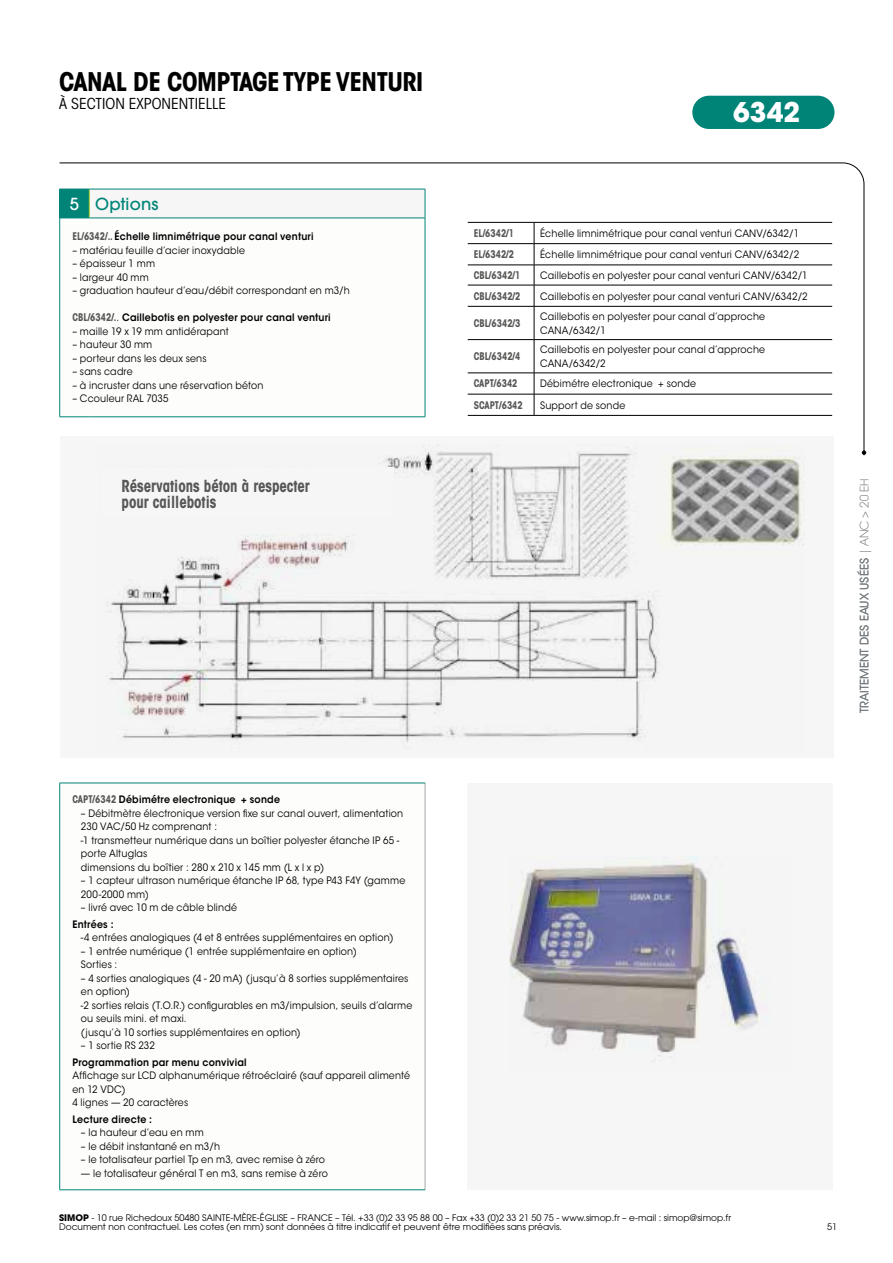
<style>
.page{position:relative;width:893px;height:1263px;background:#fff}
.page>*{position:absolute;margin:0;border:0;box-sizing:border-box;transform-origin:0 0}
.t1{font:700 27px "ITC Avant Garde Std";color:#fff}
.t2{font:700 condensed 25.5px "ITC Avant Garde Std";letter-spacing:-.02em;color:#000}
.t3{font:700 condensed 16.5px/16.5px "ITC Avant Garde Std";color:#575756;scale:.9 1}
.t4{font:500 16.5px "ITC Avant Garde Pro";letter-spacing:.01em;color:#008478}
.t5{font:condensed 15px "ITC Avant Garde Std";color:#000;scale:1.07 1}
.t6{font:11.4px "ITC Avant Garde Std";color:#73797c}
.t7{font:700 condensed 10.5px "ITC Avant Garde Std";color:#575756;scale:.9 1}
.t8{font:10.2px/13.5px "ITC Avant Garde Std";letter-spacing:.02em;color:#000;scale:.93 1}
.t9{font:600 10.2px "ITC Avant Garde Std";letter-spacing:.02em;color:#000;scale:.93 1}
.t10{font:9px/9px "ITC Avant Garde Pro";color:#000}
.s1{color:#fff}
.s2{font-weight:700;font-stretch:condensed;font-size:10.5px;color:#575756}
.s3{font-weight:400}
.s4{font-weight:200}
.s5{font-weight:700}
</style>
<div class="page">
<svg style="left:59px;top:162px;width:806px;height:294px"></svg>
<svg style="left:862px;top:450px;width:4px;height:5px"></svg>
<div style="left:60px;top:437px;width:773px;height:321px;background:#f6f6f6"></div>
<div style="left:468px;top:783px;width:365px;height:406px;background:#f6f6f6"></div>
<div style="left:692px;top:96px;width:142px;height:33px;background:#008478;border-radius:17px"></div>
<hr style="left:468px;top:222px;width:66px;height:1px;background:#000">
<hr style="left:534px;top:222px;width:298px;height:1px;background:#000">
<hr style="left:468px;top:243px;width:66px;height:1px;background:#000">
<hr style="left:534px;top:243px;width:298px;height:1px;background:#000">
<hr style="left:468px;top:265px;width:66px;height:1px;background:#000">
<hr style="left:534px;top:265px;width:298px;height:1px;background:#000">
<hr style="left:468px;top:285px;width:66px;height:1px;background:#000">
<hr style="left:534px;top:285px;width:298px;height:1px;background:#000">
<svg style="left:534px;top:223px;width:1px;height:83px"></svg>
<hr style="left:468px;top:306px;width:66px;height:1px;background:#000">
<hr style="left:534px;top:306px;width:298px;height:1px;background:#000">
<hr style="left:534px;top:306px;width:1px;height:33px;background:#000">
<hr style="left:468px;top:339px;width:66px;height:1px;background:#000">
<hr style="left:534px;top:339px;width:298px;height:1px;background:#000">
<hr style="left:534px;top:340px;width:1px;height:33px;background:#000">
<hr style="left:468px;top:373px;width:66px;height:1px;background:#000">
<hr style="left:534px;top:373px;width:298px;height:1px;background:#000">
<hr style="left:468px;top:394px;width:66px;height:1px;background:#000">
<hr style="left:534px;top:394px;width:298px;height:1px;background:#000">
<svg style="left:534px;top:373px;width:1px;height:42px"></svg>
<hr style="left:468px;top:415px;width:66px;height:1px;background:#000">
<hr style="left:534px;top:415px;width:298px;height:1px;background:#000">
<img style="left:106px;top:447px;width:698px;height:296px">
<div style="left:89px;top:189px;width:336px;height:29px;background:#f6f6f6"></div>
<div style="left:60px;top:218px;width:365px;height:199px;background:#fdfefc"></div>
<hr style="left:89px;top:189px;width:336px;height:1px;background:#008478">
<svg style="left:425px;top:189px;width:1px;height:29px"></svg>
<svg style="left:59px;top:189px;width:31px;height:30px"></svg>
<hr style="left:89px;top:218px;width:336px;height:1px;background:#008478">
<hr style="left:59px;top:218px;width:1px;height:199px;background:#008478">
<hr style="left:425px;top:218px;width:1px;height:199px;background:#008478">
<svg style="left:60px;top:417px;width:29px;height:1px"></svg>
<hr style="left:89px;top:417px;width:336px;height:1px;background:#008478">
<div style="left:101px;top:468px;width:293px;height:48px;background:#f6f6f6"></div>
<img style="left:510px;top:857px;width:249px;height:205px">
<hr style="left:425px;top:783px;width:1px;height:406px;background:#a8a8a7">
<hr style="left:60px;top:783px;width:365px;height:1px;background:#008478">
<hr style="left:59px;top:783px;width:1px;height:406px;background:#008478">
<hr style="left:60px;top:1189px;width:365px;height:1px;background:#008478">
<h2 class="t2" style="left:59px;top:66px;width:365px">CANAL DE COMPTAGE TYPE VENTURI</h2>
<h3 class="t5" style="left:59px;top:95px;width:158px">À SECTION EXPONENTIELLE</h3>
<h1 class="t1" style="left:733px;top:95px;width:68px">6342</h1>
<h3 class="t4" style="left:70px;top:193px;width:90px"><span class="s1">5</span> Options</h3>
<p class="t9" style="left:72px;top:230px;width:261px"><span class="s2">EL/6342/..</span> Échelle limnimétrique pour canal venturi</p>
<p class="t8" style="left:72px;top:243px;width:187px">– matériau feuille d’acier inoxydable</p>
<p class="t8" style="left:72px;top:257px;width:90px">– épaisseur 1 mm</p>
<p class="t8" style="left:72px;top:270px;width:84px">– largeur 40 mm</p>
<p class="t8" style="left:72px;top:284px;width:300px">– graduation hauteur d’eau/débit correspondant en m3/h</p>
<p class="t9" style="left:72px;top:311px;width:279px"><span class="s2">CBL/6342/.</span><span class="s3">.</span> Caillebotis en polyester pour canal venturi</p>
<p class="t8" style="left:72px;top:324px;width:170px">– maille 19 x 19 mm antidérapant</p>
<p class="t8" style="left:72px;top:338px;width:87px">– hauteur 30 mm</p>
<p class="t8" style="left:72px;top:351px;width:146px">– porteur dans les deux sens</p>
<p class="t8" style="left:72px;top:365px;width:66px">– sans cadre</p>
<p class="t8" style="left:72px;top:378px;width:207px">– à incruster dans une réservation béton</p>
<p class="t8" style="left:72px;top:392px;width:105px">– Ccouleur RAL 7035</p>
<h3 class="t3" style="left:122px;top:477px;width:211px">Réservations béton à respecter pour caillebotis</h3>
<p class="t7" style="left:474px;top:226px;width:46px">EL/6342/1</p>
<p class="t8" style="left:540px;top:227px;width:280px">Échelle limnimétrique pour canal venturi CANV/6342/1</p>
<p class="t7" style="left:474px;top:248px;width:46px">EL/6342/2</p>
<p class="t8" style="left:540px;top:248px;width:280px">Échelle limnimétrique pour canal venturi CANV/6342/2</p>
<p class="t7" style="left:474px;top:268px;width:53px">CBL/6342/1</p>
<p class="t8" style="left:540px;top:269px;width:289px">Caillebotis en polyester pour canal venturi CANV/6342/1</p>
<p class="t7" style="left:474px;top:289px;width:53px">CBL/6342/2</p>
<p class="t8" style="left:540px;top:289px;width:289px">Caillebotis en polyester pour canal venturi CANV/6342/2</p>
<p class="t7" style="left:474px;top:316px;width:53px">CBL/6342/3</p>
<p class="t8" style="left:540px;top:310px;width:244px">Caillebotis en polyester pour canal d’approche<br>CANA/6342/1</p>
<p class="t7" style="left:474px;top:350px;width:53px">CBL/6342/4</p>
<p class="t8" style="left:540px;top:343px;width:244px">Caillebotis en polyester pour canal d’approche<br>CANA/6342/2</p>
<p class="t7" style="left:474px;top:377px;width:50px">CAPT/6342</p>
<p class="t8" style="left:540px;top:377px;width:169px">Débimétre electronique + sonde</p>
<p class="t7" style="left:474px;top:398px;width:56px">SCAPT/6342</p>
<p class="t8" style="left:540px;top:398px;width:93px">Support de sonde</p>
<p class="t6" style="left:857px;top:713px;width:236px;rotate:-90deg">TRAITEMENT DES EAUX USÉES <span class="s4">| ANC &gt; 20 EH</span></p>
<p class="t9" style="left:72px;top:793px;width:225px"><span class="s2">CAPT/6342</span> Débimétre electronique + sonde</p>
<p class="t8" style="left:81px;top:807px;width:348px">– Débitmètre électronique version fixe sur canal ouvert, alimentation 230 VAC/50 Hz comprenant :<br>-1 transmetteur numérique dans un boîtier polyester étanche IP 65 - porte Altuglas<br>dimensions du boîtier : 280 x 210 x 145 mm (L x l x p)</p>
<p class="t8" style="left:81px;top:874px;width:350px">– 1 capteur ultrason numérique étanche IP 68, type P43 F4Y (gamme<br>200-2000 mm)</p>
<p class="t8" style="left:81px;top:901px;width:169px">– livré avec 10 m de câble blindé</p>
<p class="t9" style="left:72px;top:918px;width:46px">Entrées :</p>
<p class="t8" style="left:81px;top:931px;width:338px">-4 entrées analogiques (4 et 8 entrées supplémentaires en option)</p>
<p class="t8" style="left:81px;top:945px;width:298px">– 1 entrée numérique (1 entrée supplémentaire en option)<br>Sorties :</p>
<p class="t8" style="left:81px;top:972px;width:358px">– 4 sorties analogiques (4 - 20 mA) (jusqu’à 8 sorties supplémentaires en option)<br>-2 sorties relais (T.O.R.) configurables en m3/impulsion, seuils d’alarme ou seuils mini. et maxi.<br>(jusqu’à 10 sorties supplémentaires en option)</p>
<p class="t8" style="left:81px;top:1039px;width:81px">– 1 sortie RS 232</p>
<p class="t9" style="left:72px;top:1056px;width:189px">Programmation par menu convivial</p>
<p class="t8" style="left:72px;top:1069px;width:365px">Affichage sur LCD alphanumérique rétroéclairé (sauf appareil alimenté en 12 VDC)<br>4 lignes — 20 caractères</p>
<p class="t9" style="left:72px;top:1113px;width:87px">Lecture directe :</p>
<p class="t8" style="left:81px;top:1126px;width:134px">– la hauteur d’eau en mm</p>
<p class="t8" style="left:81px;top:1139px;width:151px">– le débit instantané en m3/h</p>
<p class="t8" style="left:81px;top:1153px;width:264px">– le totalisateur partiel Tp en m3, avec remise à zéro</p>
<p class="t8" style="left:81px;top:1166px;width:267px">— le totalisateur général T en m3, sans remise à zéro</p>
<p class="t10" style="left:59px;top:1213px;width:673px"><span class="s5">SIMOP</span> - 10 rue Richedoux 50480 SAINTE-MÈRE-ÉGLISE – FRANCE – Tél. +33 (0)2 33 95 88 00 – Fax +33 (0)2 33 21 50 75 - www.simop.fr – e-mail : simop@simop.fr<br>Document non contractuel. Les cotes (en mm) sont données à titre indicatif et peuvent être modifiées sans préavis.</p>
<p class="t10" style="left:827px;top:1222px;width:11px">51</p>
</div>
